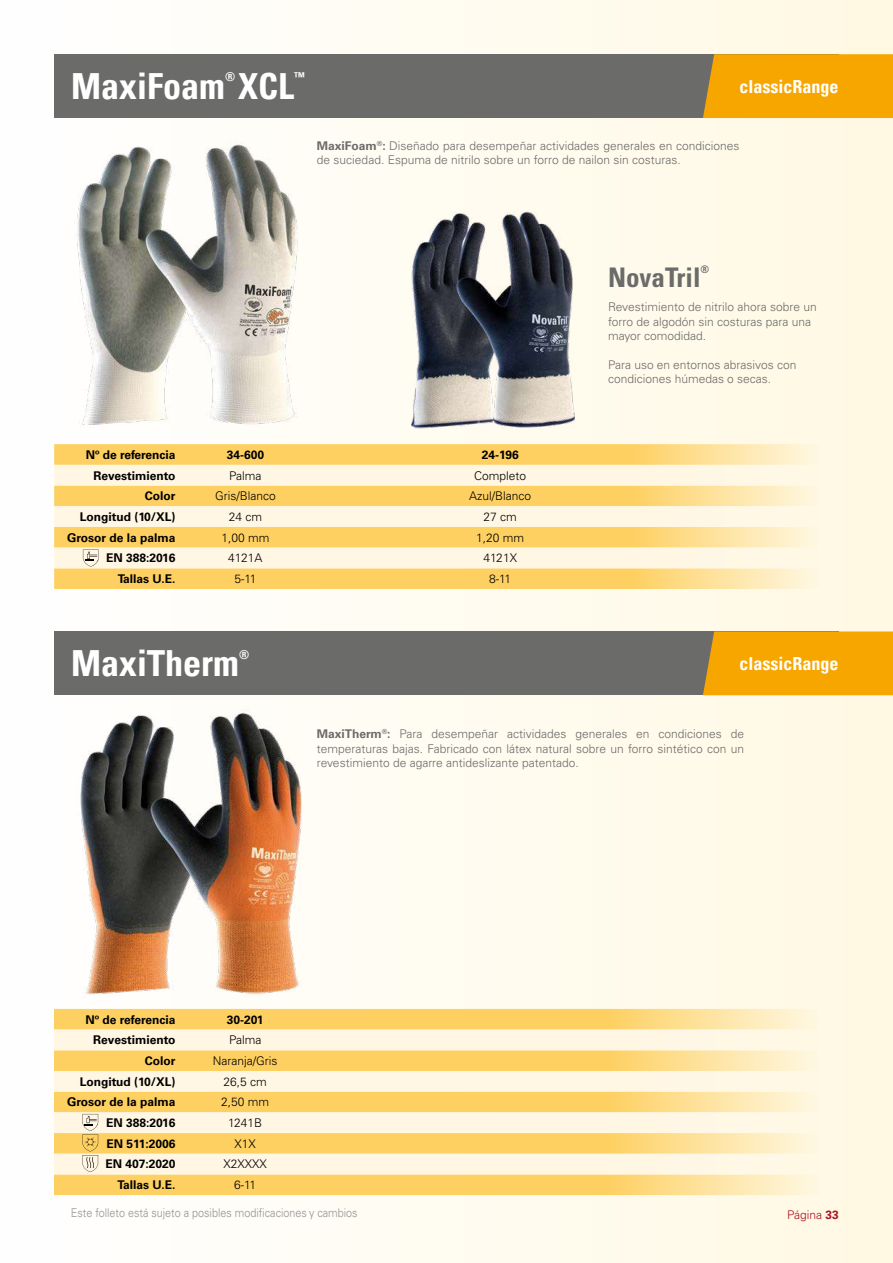
<style>
.page{position:relative;width:893px;height:1263px;background:#fff}
.page>*{position:absolute;margin:0;border:0;box-sizing:border-box;transform-origin:0 0}
.t1{font:700 condensed 36px "Univers";color:#fff}
.t2{font:700 condensed 27px "Univers LT Pro";color:#6b6b6a}
.t3{font:700 condensed 18px "Univers";color:#fff}
.t4{font:700 condensed 12.3px "Univers";color:#fff}
.t5{font:300 12px/14.4px "Univers LT Pro 45";color:#6b6b6a}
.t6{font:700 12px "Univers LT Pro 65";color:#000}
.t7{font:300 12px "Univers LT Pro 45";color:#000}
.t8{font:300 12px "Univers LT Pro 45";color:#929292;scale:.9 1}
.t9{font:300 12px "Univers LT Pro 45";color:#ae1122}
.t10{font:700 condensed 10.5px "Univers LT Pro";color:#6b6b6a}
.s1{font-family:"Univers LT Pro 65";font-weight:700}
</style>
<div class="page">
<hr style="left:0;top:710px;width:1px;height:553px;background:#e9e9e9">
<div style="left:1px;top:0;width:892px;height:1263px;background:linear-gradient(to right,#fff,#fff9e3)"></div>
<div style="left:54px;top:631px;width:785px;height:64px;background:#6b6b6a"></div>
<img style="left:77px;top:709px;width:226px;height:290px">
<svg style="left:54px;top:1009px;width:765px;height:186px;background:#fed675"></svg>
<svg style="left:54px;top:1029px;width:765px;height:145px;background:#fee8b3"></svg>
<div style="left:54px;top:54px;width:785px;height:64px;background:#6b6b6a"></div>
<img style="left:73px;top:141px;width:227px;height:298px">
<svg style="left:54px;top:444px;width:765px;height:145px;background:#fed573"></svg>
<svg style="left:54px;top:465px;width:765px;height:103px;background:#fee9b6"></svg>
<svg style="left:83px;top:550px;width:16px;height:17px"></svg>
<img style="left:411px;top:211px;width:163px;height:217px">
<div style="left:703px;top:54px;width:190px;height:64px;background:#f7a600"></div>
<div style="left:703px;top:631px;width:190px;height:64px;background:#f7a600"></div>
<svg style="left:82px;top:1114px;width:16px;height:58px"></svg>
<svg style="left:1px;top:54px;width:10px;height:64px"></svg>
<h1 class="t1" style="left:71px;top:64px;width:224px">MaxiFoam XCL</h1>
<p class="t4" style="left:225px;top:69px;width:12px">®</p>
<p class="t4" style="left:294px;top:69px;width:12px">™</p>
<h3 class="t3" style="left:740px;top:75px;width:100px">classicRange</h3>
<p class="t5" style="left:317px;top:139px;width:424px"><span class="s1">MaxiFoam</span><sup>®</sup><span class="s1">:</span> Diseñado para desempeñar actividades generales en condiciones de suciedad. Espuma de nitrilo sobre un forro de nailon sin costuras.</p>
<h2 class="t2" style="left:608px;top:261px;width:94px">NovaTril</h2>
<p class="t10" style="left:701px;top:263px;width:10px">®</p>
<p class="t5" style="left:608px;top:300px;width:210px">Revestimiento de nitrilo ahora sobre un forro de algodón sin costuras para una mayor comodidad.</p>
<p class="t5" style="left:608px;top:357px;width:190px">Para uso en entornos abrasivos con condiciones húmedas o secas.</p>
<p class="t6" style="left:86px;top:447px;width:91px">Nº de referencia</p>
<p class="t6" style="left:227px;top:447px;width:39px">34-600</p>
<p class="t6" style="left:482px;top:447px;width:39px">24-196</p>
<p class="t6" style="left:93px;top:468px;width:84px">Revestimiento</p>
<p class="t7" style="left:229px;top:468px;width:34px">Palma</p>
<p class="t7" style="left:474px;top:468px;width:54px">Completo</p>
<p class="t6" style="left:145px;top:489px;width:32px">Color</p>
<p class="t7" style="left:215px;top:489px;width:62px">Gris/Blanco</p>
<p class="t7" style="left:469px;top:489px;width:64px">Azul/Blanco</p>
<p class="t6" style="left:80px;top:509px;width:97px">Longitud (10/XL)</p>
<p class="t7" style="left:229px;top:509px;width:35px">24 cm</p>
<p class="t7" style="left:484px;top:509px;width:35px">27 cm</p>
<p class="t6" style="left:67px;top:530px;width:110px">Grosor de la palma</p>
<p class="t7" style="left:221px;top:530px;width:50px">1,00 mm</p>
<p class="t7" style="left:476px;top:530px;width:50px">1,20 mm</p>
<p class="t6" style="left:106px;top:551px;width:71px">EN 388:2016</p>
<p class="t7" style="left:228px;top:551px;width:36px">4121A</p>
<p class="t7" style="left:484px;top:551px;width:35px">4121X</p>
<p class="t6" style="left:118px;top:572px;width:59px">Tallas U.E.</p>
<p class="t7" style="left:234px;top:571px;width:23px">5-11</p>
<p class="t7" style="left:489px;top:571px;width:23px">8-11</p>
<h1 class="t1" style="left:71px;top:641px;width:169px">MaxiTherm</h1>
<p class="t4" style="left:239px;top:647px;width:12px">®</p>
<h3 class="t3" style="left:740px;top:652px;width:100px">classicRange</h3>
<p class="t5" style="left:317px;top:727px;width:429px;text-align:justify"><span class="s1">MaxiTherm</span><sup>®</sup><span class="s1">:</span> Para desempeñar actividades generales en condiciones de temperaturas bajas. Fabricado con látex natural sobre un forro sintético con un revestimiento de agarre antideslizante patentado.</p>
<p class="t6" style="left:86px;top:1012px;width:91px">Nº de referencia</p>
<p class="t6" style="left:227px;top:1012px;width:38px">30-201</p>
<p class="t6" style="left:93px;top:1033px;width:84px">Revestimiento</p>
<p class="t7" style="left:229px;top:1033px;width:34px">Palma</p>
<p class="t6" style="left:145px;top:1053px;width:32px">Color</p>
<p class="t7" style="left:213px;top:1053px;width:66px">Naranja/Gris</p>
<p class="t6" style="left:80px;top:1074px;width:97px">Longitud (10/XL)</p>
<p class="t7" style="left:223px;top:1074px;width:45px">26,5 cm</p>
<p class="t6" style="left:67px;top:1095px;width:110px">Grosor de la palma</p>
<p class="t7" style="left:221px;top:1095px;width:50px">2,50 mm</p>
<p class="t6" style="left:106px;top:1116px;width:71px">EN 388:2016</p>
<p class="t7" style="left:228px;top:1115px;width:36px">1241B</p>
<p class="t6" style="left:107px;top:1136px;width:70px">EN 511:2006</p>
<p class="t7" style="left:235px;top:1136px;width:23px">X1X</p>
<p class="t6" style="left:105px;top:1157px;width:72px">EN 407:2020</p>
<p class="t7" style="left:224px;top:1157px;width:45px">X2XXXX</p>
<p class="t6" style="left:118px;top:1178px;width:59px">Tallas U.E.</p>
<p class="t7" style="left:234px;top:1177px;width:23px">6-11</p>
<p class="t8" style="left:71px;top:1205px;width:320px">Este folleto está sujeto a posibles modificaciones y cambios</p>
<p class="t9" style="left:787px;top:1208px;width:53px">Página <span class="s1">33</span></p>
</div>
